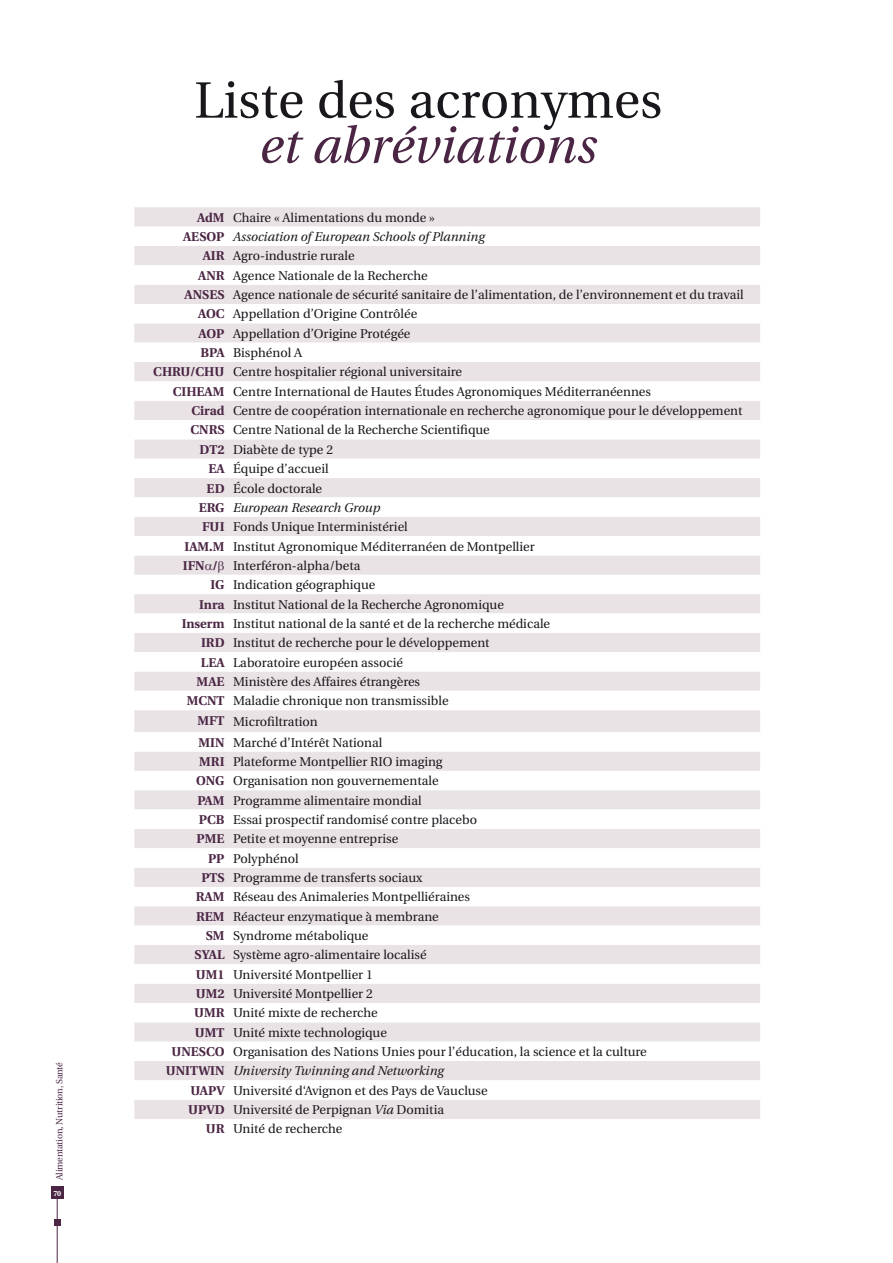
<style>
.page{position:relative;width:893px;height:1263px;background:#fff}
.page>*{position:absolute;margin:0;border:0;box-sizing:border-box;transform-origin:0 0}
.t1{font:51px "Utopia";color:#1a171c}
.t2{font:italic 51px "Utopia";color:#4b2644}
.t3{font:12.75px/20.7px "Utopia";color:#1a171c}
.t4{font:italic 12.75px "Utopia";color:#1a171c}
.t5{font:9px "Utopia";letter-spacing:-.02em;color:#4b2644}
.t6{font:700 7.5px "Utopia";color:#fff;scale:.95 1}
.s1{font-weight:700;color:#4b2644}
.s2{font-weight:700;font-style:normal;color:#4b2644}
.s3{font-style:italic}
</style>
<div class="page">
<svg style="left:54px;top:1220px;width:6px;height:6px"></svg>
<div style="left:51px;top:1186px;width:13px;height:13px;background:#4b2644"></div>
<hr style="left:57px;top:1199px;width:1px;height:64px;background:#4b2644">
<div style="left:134px;top:207px;width:626px;height:20px;background:#e9e3e6"></div>
<svg style="left:134px;top:246px;width:626px;height:873px"></svg>
<svg style="left:205px;top:564px;width:7px;height:6px"></svg>
<svg style="left:218px;top:561px;width:6px;height:12px"></svg>
<p class="t5" style="left:56px;top:1180px;width:120px;rotate:-90deg">Alimentation, Nutrition, Santé</p>
<p class="t6" style="left:53px;top:1190px;width:10px">70</p>
<h1 class="t1" style="left:194px;top:80px;width:469px">Liste des acronymes</h1>
<h1 class="t2" style="left:260px;top:125px;width:338px">et abréviations</h1>
<p class="t3" style="left:197px;top:208px;width:239px"><span class="s1">AdM</span> Chaire « Alimentations du monde »</p>
<p class="t4" style="left:183px;top:232px;width:303px"><span class="s2">AESOP</span> Association of European Schools of Planning</p>
<p class="t3" style="left:203px;top:247px;width:153px"><span class="s1">AIR</span> Agro-industrie rurale</p>
<p class="t3" style="left:198px;top:266px;width:231px"><span class="s1">ANR</span> Agence Nationale de la Recherche</p>
<p class="t3" style="left:185px;top:286px;width:561px"><span class="s1">ANSES</span> Agence nationale de sécurité sanitaire de l’alimentation, de l’environnement et du travail</p>
<p class="t3" style="left:198px;top:305px;width:221px"><span class="s1">AOC</span> Appellation d’Origine Contrôlée</p>
<p class="t3" style="left:198px;top:324px;width:213px"><span class="s1">AOP</span> Appellation d’Origine Protégée</p>
<p class="t3" style="left:200px;top:344px;width:103px"><span class="s1">BPA</span> Bisphénol A</p>
<p class="t3" style="left:153px;top:363px;width:310px"><span class="s1">CHRU/CHU</span> Centre hospitalier régional universitaire</p>
<p class="t3" style="left:173px;top:382px;width:480px"><span class="s1">CIHEAM</span> Centre International de Hautes Études Agronomiques Méditerranéennes</p>
<p class="t3" style="left:191px;top:402px;width:552px"><span class="s1">Cirad</span> Centre de coopération internationale en recherche agronomique pour le développement</p>
<p class="t3" style="left:190px;top:421px;width:301px"><span class="s1">CNRS</span> Centre National de la Recherche Scientifique</p>
<p class="t3" style="left:200px;top:440px;width:135px"><span class="s1">DT2</span> Diabète de type 2</p>
<p class="t3" style="left:208px;top:460px;width:122px"><span class="s1">EA</span> Équipe d’accueil</p>
<p class="t3" style="left:207px;top:479px;width:117px"><span class="s1">ED</span> École doctorale</p>
<p class="t4" style="left:199px;top:502px;width:183px"><span class="s2">ERG</span> European Research Group</p>
<p class="t3" style="left:202px;top:518px;width:207px"><span class="s1">FUI</span> Fonds Unique Interministériel</p>
<p class="t3" style="left:184px;top:537px;width:352px"><span class="s1">IAM.M</span> Institut Agronomique Méditerranéen de Montpellier</p>
<p class="t3" style="left:183px;top:556px;width:179px"><span class="s1">IFN /</span> Interféron-alpha/beta</p>
<p class="t3" style="left:210px;top:576px;width:166px"><span class="s1">IG</span> Indication géographique</p>
<p class="t3" style="left:199px;top:595px;width:306px"><span class="s1">Inra</span> Institut National de la Recherche Agronomique</p>
<p class="t3" style="left:182px;top:614px;width:370px"><span class="s1">Inserm</span> Institut national de la santé et de la recherche médicale</p>
<p class="t3" style="left:201px;top:634px;width:290px"><span class="s1">IRD</span> Institut de recherche pour le développement</p>
<p class="t3" style="left:201px;top:653px;width:204px"><span class="s1">LEA</span> Laboratoire européen associé</p>
<p class="t3" style="left:197px;top:672px;width:225px"><span class="s1">MAE</span> Ministère des Affaires étrangères</p>
<p class="t3" style="left:187px;top:692px;width:263px"><span class="s1">MCNT</span> Maladie chronique non transmissible</p>
<p class="t3" style="left:197px;top:712px;width:186px"><span class="s1">MFT</span> Microfiltration<br><span class="s1">MIN</span> Marché d’Intérêt National</p>
<p class="t3" style="left:199px;top:752px;width:245px"><span class="s1">MRI</span> Plateforme Montpellier RIO imaging</p>
<p class="t3" style="left:196px;top:772px;width:244px"><span class="s1">ONG</span> Organisation non gouvernementale</p>
<p class="t3" style="left:197px;top:791px;width:226px"><span class="s1">PAM</span> Programme alimentaire mondial</p>
<p class="t3" style="left:199px;top:810px;width:280px"><span class="s1">PCB</span> Essai prospectif randomisé contre placebo</p>
<p class="t3" style="left:197px;top:830px;width:203px"><span class="s1">PME</span> Petite et moyenne entreprise</p>
<p class="t3" style="left:208px;top:849px;width:92px"><span class="s1">PP</span> Polyphénol</p>
<p class="t3" style="left:201px;top:869px;width:222px"><span class="s1">PTS</span> Programme de transferts sociaux</p>
<p class="t3" style="left:196px;top:888px;width:276px"><span class="s1">RAM</span> Réseau des Animaleries Montpelliéraines</p>
<p class="t3" style="left:196px;top:907px;width:244px"><span class="s1">REM</span> Réacteur enzymatique à membrane</p>
<p class="t3" style="left:206px;top:927px;width:164px"><span class="s1">SM</span> Syndrome métabolique</p>
<p class="t3" style="left:195px;top:946px;width:234px"><span class="s1">SYAL</span> Système agro-alimentaire localisé</p>
<p class="t3" style="left:196px;top:965px;width:179px"><span class="s1">UM1</span> Université Montpellier 1</p>
<p class="t3" style="left:196px;top:985px;width:179px"><span class="s1">UM2</span> Université Montpellier 2</p>
<p class="t3" style="left:194px;top:1004px;width:185px"><span class="s1">UMR</span> Unité mixte de recherche</p>
<p class="t3" style="left:195px;top:1023px;width:193px"><span class="s1">UMT</span> Unité mixte technologique</p>
<p class="t3" style="left:171px;top:1043px;width:477px"><span class="s1">UNESCO</span> Organisation des Nations Unies pour l’éducation, la science et la culture</p>
<p class="t4" style="left:166px;top:1066px;width:280px"><span class="s2">UNITWIN</span> University Twinning and Networking</p>
<p class="t3" style="left:190px;top:1081px;width:299px"><span class="s1">UAPV</span> Université d‘Avignon et des Pays de Vaucluse</p>
<p class="t3" style="left:188px;top:1101px;width:257px"><span class="s1">UPVD</span> Université de Perpignan <span class="s3">Via</span> Domitia</p>
<p class="t3" style="left:206px;top:1120px;width:138px"><span class="s1">UR</span> Unité de recherche</p>
</div>
